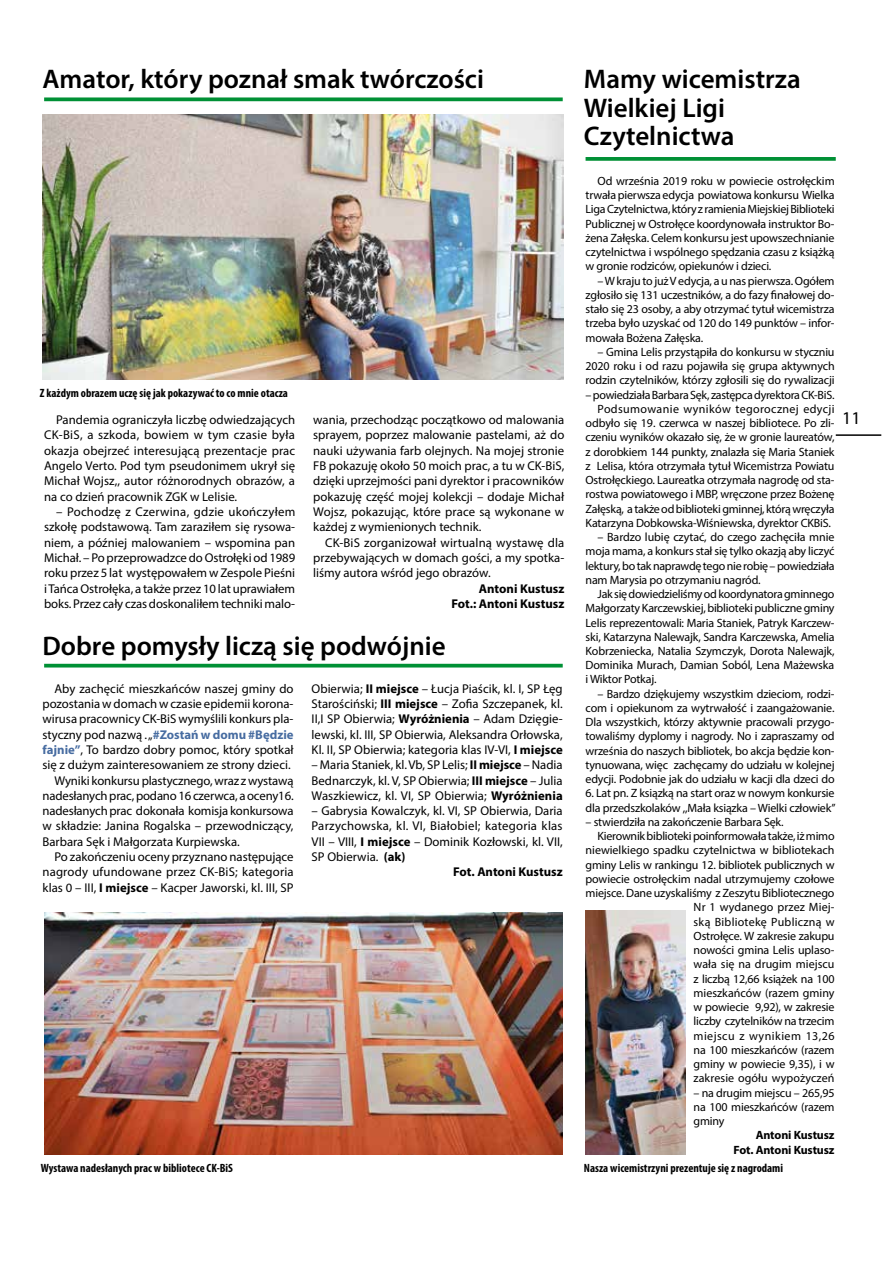
<style>
.page{position:relative;width:893px;height:1263px;background:#fff}
.page>*{position:absolute;margin:0;border:0;box-sizing:border-box;transform-origin:0 0}
.t1{font:600 27px/28.5px "Myriad Pro";color:#000}
.t2{font:18px "Myriad Pro";color:#000}
.t3{font:12.75px/15.3px "Myriad Pro";color:#000;text-align:justify}
.t4{font:700 12.75px/15.3px "Myriad Pro";color:#000;text-align:right}
.t5{font:700 12.75px "Myriad Pro";color:#476ca1}
.t6{font:12px/14.2px "Myriad Pro";letter-spacing:-.015em;color:#000;text-align:justify}
.t7{font:700 condensed 12px "Myriad Pro";color:#000}
.t8{font:12px "Myriad Pro";letter-spacing:.005em;color:#000}
.t9{font:12px "Myriad Pro";letter-spacing:.03em;color:#000}
.t10{font:700 12px/14.2px "Myriad Pro";letter-spacing:-.01em;color:#000;text-align:right}
.t11{font:12px "Myriad Pro";letter-spacing:.02em;color:#000}
.t12{font:12px "Myriad Pro";letter-spacing:.01em;color:#000}
.t13{font:12px "Myriad Pro";letter-spacing:.035em;color:#000}
.s1{font-weight:400;color:#000}
.s2{font-weight:700;color:#476ca1}
.s3{font-weight:700}
</style>
<div class="page">
<hr style="left:836px;top:434px;width:45px;height:2px;background:#000">
<svg style="left:44px;top:97px;width:519px;height:4px;background:#1e9d4d"></svg>
<svg style="left:586px;top:157px;width:250px;height:4px"></svg>
<hr style="left:44px;top:664px;width:519px;height:3px;background:#009035">
<img style="left:43px;top:115px;width:520px;height:264px">
<img style="left:44px;top:913px;width:519px;height:241px">
<img style="left:586px;top:911px;width:100px;height:243px">
<h1 class="t1" style="left:43px;top:64px;width:443px">Amator, który poznał smak twórczości</h1>
<h1 class="t1" style="left:584px;top:64px;width:218px">Mamy wicemistrza<br>Wielkiej Ligi<br>Czytelnictwa</h1>
<p class="t7" style="left:40px;top:386px;width:250px">Z każdym obrazem uczę się jak pokazywać to co mnie otacza</p>
<p class="t3" style="left:44px;top:412px;width:253px;text-indent:12px">Pandemia ograniczyła liczbę odwiedzających CK-BiS, a szkoda, bowiem w tym czasie była okazja obejrzeć interesującą prezentacje prac Angelo Verto. Pod tym pseudonimem ukrył się Michał Wojsz,, autor różnorodnych obrazów, a na co dzień pracownik ZGK w Lelisie.</p>
<p class="t3" style="left:44px;top:504px;width:253px;text-indent:12px">– Pochodzę z Czerwina, gdzie ukończyłem szkołę podstawową. Tam zaraziłem się rysowa&shy;niem, a później malowaniem – wspomina pan Michał. – Po przeprowadzce do Ostrołęki od 1989 roku przez 5 lat występowałem w Zespole Pieśni i Tańca Ostrołęka, a także przez 10 lat uprawiałem boks. Przez cały czas doskonaliłem techniki malo-</p>
<p class="t3" style="left:313px;top:412px;width:253px">wania, przechodząc początkowo od malowania sprayem, poprzez malowanie pastelami, aż do nauki używania farb olejnych. Na mojej stronie FB pokazuję około 50 moich prac, a tu w CK-BiS, dzięki uprzejmości pani dyrektor i pracowników pokazuję część mojej kolekcji – dodaje Michał Wojsz, pokazując, które prace są wykonane w każdej z wymienionych technik.</p>
<p class="t3" style="left:313px;top:534px;width:253px;text-indent:12px">CK-BiS zorganizował wirtualną wystawę dla przebywających w domach gości, a my spotka&shy;liśmy autora wśród jego obrazów.</p>
<p class="t4" style="left:451px;top:580px;width:114px">Antoni Kustusz<br>Fot.: Antoni Kustusz</p>
<h1 class="t1" style="left:43px;top:631px;width:405px">Dobre pomysły liczą się podwójnie</h1>
<p class="t3" style="left:55px;top:681px;width:241px">Aby zachęcić mieszkańców naszej gminy do</p>
<p class="t3" style="left:43px;top:696px;width:252px">pozostania w domach w czasie epidemii korona-</p>
<p class="t3" style="left:43px;top:711px;width:252px">wirusa pracownicy CK-BiS wymyślili konkurs pla-</p>
<p class="t5" style="left:43px;top:726px;width:253px"><span class="s1">styczny pod nazwą . „</span>#Zostań w domu #Będzie</p>
<p class="t3" style="left:43px;top:742px;width:253px"><span class="s2">fajnie”</span>, To bardzo dobry pomoc, który spotkał</p>
<p class="t3" style="left:43px;top:757px;width:250px">się z dużym zainteresowaniem ze strony dzieci.</p>
<p class="t3" style="left:55px;top:772px;width:240px">Wyniki konkursu plastycznego, wraz z wystawą</p>
<p class="t3" style="left:43px;top:788px;width:253px">nadesłanych prac, podano 16 czerwca, a oceny16.</p>
<p class="t3" style="left:43px;top:803px;width:252px">nadesłanych prac dokonała komisja konkursowa</p>
<p class="t3" style="left:43px;top:818px;width:253px">w składzie: Janina Rogalska – przewodniczący,</p>
<p class="t3" style="left:43px;top:834px;width:199px">Barbara Sęk i Małgorzata Kurpiewska.</p>
<p class="t3" style="left:55px;top:849px;width:241px">Po zakończeniu oceny przyznano następujące</p>
<p class="t3" style="left:43px;top:864px;width:253px">nagrody ufundowane przez CK-BiS; kategoria</p>
<p class="t3" style="left:43px;top:879px;width:253px">klas 0 – III, <span class="s3">I miejsce</span> – Kacper Jaworski, kl. III, SP</p>
<p class="t3" style="left:312px;top:681px;width:253px">Obierwia; <span class="s3">II miejsce</span> – Łucja Piaścik, kl. I, SP Łęg Starościński; <span class="s3">III miejsce</span> – Zofia Szczepanek, kl.<br>II,I SP Obierwia; <span class="s3">Wyróżnienia</span> – Adam Dzięgie&shy;lewski, kl. III, SP Obierwia, Aleksandra Orłowska, Kl. II, SP Obierwia; kategoria klas IV-VI, <span class="s3">I miejsce</span></p>
<p class="t3" style="left:312px;top:757px;width:253px">– Maria Staniek, kl. Vb, SP Lelis; <span class="s3">II miejsce</span> – Nadia Bednarczyk, kl. V, SP Obierwia; <span class="s3">III miejsce</span> – Julia Waszkiewicz, kl. VI, SP Obierwia; <span class="s3">Wyróżnienia</span></p>
<p class="t3" style="left:312px;top:803px;width:253px">– Gabrysia Kowalczyk, kl. VI, SP Obierwia, Daria</p>
<p class="t3" style="left:312px;top:818px;width:253px">Parzychowska, kl. VI, Białobiel; kategoria klas</p>
<p class="t3" style="left:312px;top:834px;width:253px">VII – VIII, <span class="s3">I miejsce</span> – Dominik Kozłowski, kl. VII,</p>
<p class="t3" style="left:312px;top:849px;width:95px">SP Obierwia. <span class="s3">(ak)</span></p>
<p class="t4" style="left:453px;top:864px;width:111px">Fot. Antoni Kustusz</p>
<p class="t7" style="left:41px;top:1160px;width:194px">Wystawa nadesłanych prac w bibliotece CK-BiS</p>
<p class="t6" style="left:586px;top:174px;width:251px;text-indent:12px">Od września 2019 roku w powiecie ostrołęckim trwała pierwsza edycja powiatowa konkursu Wielka Liga Czytelnictwa, który z ramienia Miejskiej Biblioteki Publicznej w Ostrołęce koordynowała instruktor Bo&shy;żena Załęska. Celem konkursu jest upowszechnianie czytelnictwa i wspólnego spędzania czasu z książką w gronie rodziców, opiekunów i dzieci.</p>
<p class="t6" style="left:586px;top:273px;width:250px;text-indent:12px">– W kraju to już V edycja, a u nas pierwsza. Ogółem zgłosiło się 131 uczestników, a do fazy finałowej do&shy;stało się 23 osoby, a aby otrzymać tytuł wicemistrza trzeba było uzyskać od 120 do 149 punktów – infor&shy;mowała Bożena Załęska.</p>
<p class="t6" style="left:586px;top:344px;width:251px;text-indent:12px">– Gmina Lelis przystąpiła do konkursu w styczniu 2020 roku i od razu pojawiła się grupa aktywnych rodzin czytelników, którzy zgłosili się do rywalizacji</p>
<p class="t6" style="left:586px;top:387px;width:250px">– powiedziała Barbara Sęk, zastępca dyrektora CK-BiS.</p>
<p class="t9" style="left:598px;top:401px;width:239px">Podsumowanie wyników tegorocznej edycji</p>
<p class="t6" style="left:586px;top:416px;width:251px">odbyło się 19. czerwca w naszej bibliotece. Po zli-</p>
<p class="t6" style="left:586px;top:430px;width:250px">czeniu wyników okazało się, że w gronie laureatów,</p>
<p class="t6" style="left:586px;top:444px;width:250px">z dorobkiem 144 punkty, znalazła się Maria Staniek</p>
<p class="t6" style="left:586px;top:458px;width:250px">z Lelisa, która otrzymała tytuł Wicemistrza Powiatu</p>
<p class="t6" style="left:586px;top:473px;width:250px">Ostrołęckiego. Laureatka otrzymała nagrodę od sta-</p>
<p class="t6" style="left:586px;top:487px;width:251px">rostwa powiatowego i MBP, wręczone przez Bożenę</p>
<p class="t6" style="left:586px;top:501px;width:250px">Załęską, a także od biblioteki gminnej, którą wręczyła</p>
<p class="t6" style="left:586px;top:515px;width:247px">Katarzyna Dobkowska-Wiśniewska, dyrektor CKBiS.</p>
<p class="t6" style="left:586px;top:530px;width:251px;text-indent:12px">– Bardzo lubię czytać, do czego zachęciła mnie moja mama, a konkurs stał się tylko okazją aby liczyć lektury, bo tak naprawdę tego nie robię – powiedziała nam Marysia po otrzymaniu nagród.</p>
<p class="t6" style="left:586px;top:587px;width:251px;text-indent:12px">Jak się dowiedzieliśmy od koordynatora gminnego Małgorzaty Karczewskiej, biblioteki publiczne gminy Lelis reprezentowali: Maria Staniek, Patryk Karczew&shy;ski, Katarzyna Nalewajk, Sandra Karczewska, Amelia Kobrzeniecka, Natalia Szymczyk, Dorota Nalewajk, Dominika Murach, Damian Soból, Lena Mażewska i Wiktor Potkaj.</p>
<p class="t6" style="left:586px;top:686px;width:251px;text-indent:12px">– Bardzo dziękujemy wszystkim dzieciom, rodzi&shy;com i opiekunom za wytrwałość i zaangażowanie.<br>Dla wszystkich, którzy aktywnie pracowali przygo&shy;towaliśmy dyplomy i nagrody. No i zapraszamy od września do naszych bibliotek, bo akcja będzie kon&shy;tynuowana, więc zachęcamy do udziału w kolejnej edycji. Podobnie jak do udziału w kacji dla dzeci do</p>
<p class="t6" style="left:586px;top:786px;width:252px">6. Lat pn. Z ksiązką na start oraz w nowym konkursie dla przedszkolaków ,,Mała ksiązka – Wielki człowiek’’</p>
<p class="t6" style="left:586px;top:815px;width:200px">– stwierdziła na zakończenie Barbara Sęk.</p>
<p class="t6" style="left:598px;top:829px;width:239px">Kierownik biblioteki poinformowała także, iż mimo</p>
<p class="t6" style="left:586px;top:843px;width:250px">niewielkiego spadku czytelnictwa w bibliotekach</p>
<p class="t6" style="left:586px;top:857px;width:250px">gminy Lelis w rankingu 12. bibliotek publicznych w</p>
<p class="t6" style="left:586px;top:871px;width:250px">powiecie ostrołęckim nadal utrzymujemy czołowe</p>
<p class="t6" style="left:586px;top:886px;width:250px">miejsce. Dane uzyskaliśmy z Zeszytu Bibliotecznego</p>
<p class="t12" style="left:694px;top:900px;width:142px">Nr 1 wydanego przez Miej-</p>
<p class="t11" style="left:694px;top:914px;width:143px">ską Bibliotekę Publiczną w</p>
<p class="t6" style="left:694px;top:928px;width:143px">Ostrołęce. W zakresie zakupu</p>
<p class="t6" style="left:694px;top:943px;width:142px">nowości gmina Lelis uplaso-</p>
<p class="t8" style="left:694px;top:957px;width:142px">wała się na drugim miejscu</p>
<p class="t6" style="left:694px;top:971px;width:143px">z liczbą 12,66 książek na 100</p>
<p class="t6" style="left:694px;top:985px;width:143px">mieszkańców (razem gminy</p>
<p class="t6" style="left:694px;top:1000px;width:142px">w powiecie 9,92), w zakresie</p>
<p class="t6" style="left:694px;top:1014px;width:143px">liczby czytelników na trzecim</p>
<p class="t13" style="left:694px;top:1028px;width:142px">miejscu z wynikiem 13,26</p>
<p class="t6" style="left:694px;top:1042px;width:142px">na 100 mieszkańców (razem</p>
<p class="t6" style="left:694px;top:1057px;width:143px">gminy w powiecie 9,35), i w</p>
<p class="t8" style="left:694px;top:1071px;width:142px">zakresie ogółu wypożyczeń</p>
<p class="t6" style="left:694px;top:1085px;width:142px">– na drugim miejscu – 265,95 na 100 mieszkańców (razem gminy</p>
<p class="t10" style="left:734px;top:1128px;width:102px">Antoni Kustusz<br>Fot. Antoni Kustusz</p>
<p class="t7" style="left:584px;top:1160px;width:201px">Nasza wicemistrzyni prezentuje się z nagrodami</p>
<h2 class="t2" style="left:842px;top:407px;width:20px">11</h2>
</div>
